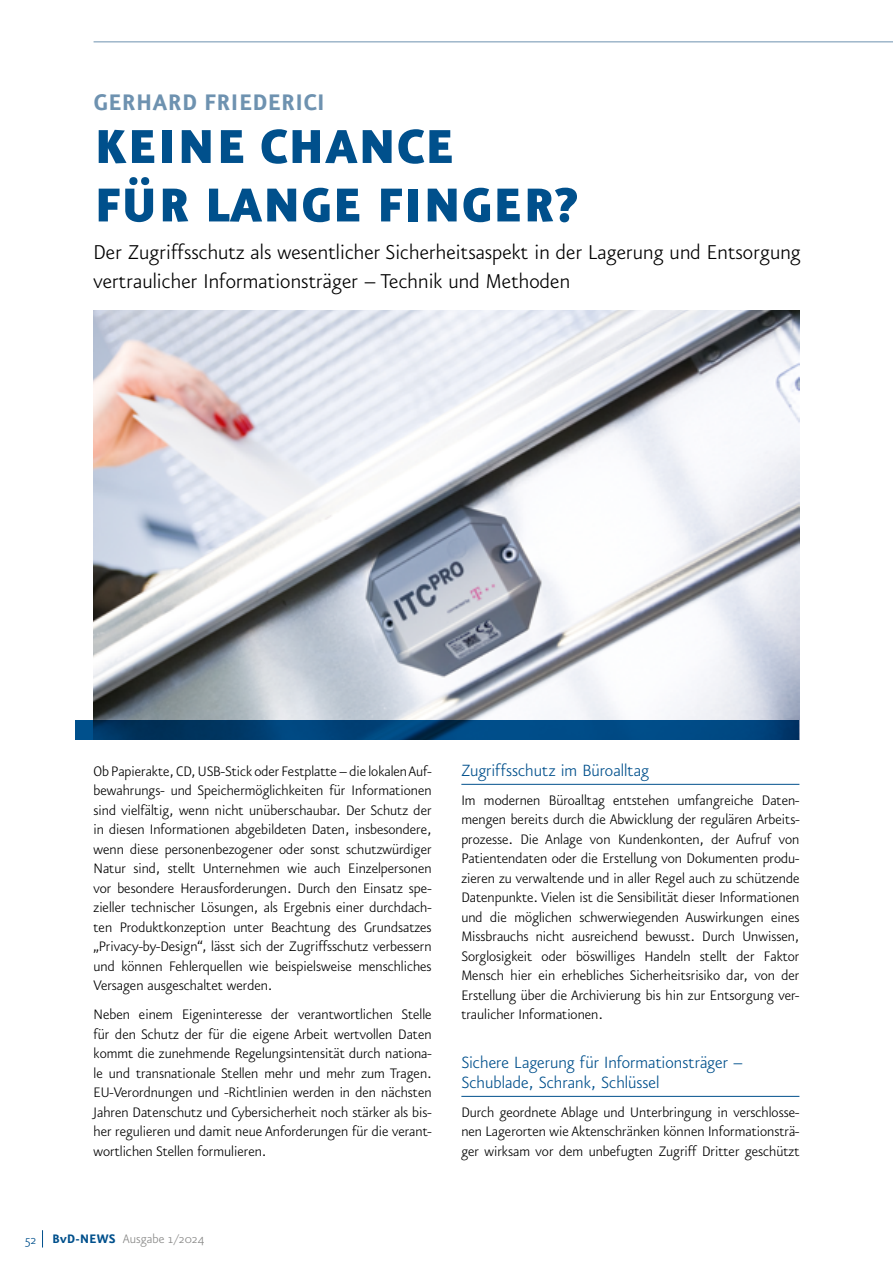
<style>
.page{position:relative;width:893px;height:1263px;background:#fff}
.page>*{position:absolute;margin:0;border:0;box-sizing:border-box;transform-origin:0 0}
.t1{font:900 57px/58.5px "Eureka Sans";color:#00508c}
.t2{font:700 27px "Eureka Sans";color:#6e92b0}
.t3{font:300 24px/29.2px "Eureka Sans";letter-spacing:.005em;color:#000}
.t4{font:300 19.5px/19.5px "Eureka Sans Pro";color:#00508c}
.t5{font:300 16.5px/19.5px "Eureka Sans Pro";color:#000;text-align:justify}
.t6{font:300 14.7px "Eureka Sans";letter-spacing:.005em;color:#878786}
.s1{font-size:15px;color:#00508c}
.s2{font-weight:700;color:#00508c}
</style>
<div class="page">
<svg style="left:42px;top:1230px;width:1px;height:17px"></svg>
<hr style="left:94px;top:42px;width:799px;height:1px;background:#6e92b0">
<hr style="left:461px;top:784px;width:338px;height:1px;background:#00508c">
<hr style="left:461px;top:1096px;width:338px;height:1px;background:#00508c">
<img style="left:93px;top:311px;width:706px;height:409px">
<svg style="left:75px;top:720px;width:724px;height:19px;background:#004277"></svg>
<h2 class="t2" style="left:94px;top:89px;width:233px">GERHARD FRIEDERICI</h2>
<h1 class="t1" style="left:94px;top:119px;width:485px">KEINE CHANCE<br>FÜR LANGE FINGER?</h1>
<h3 class="t3" style="left:94px;top:238px;width:709px">Der Zugriffsschutz als wesentlicher Sicherheitsaspekt in der Lagerung und Entsorgung vertraulicher Informationsträger – Technik und Methoden</h3>
<p class="t5" style="left:94px;top:761px;width:340px">Ob Papierakte, CD, USB-Stick oder Festplatte – die lokalen Auf&shy;bewahrungs- und Speichermöglichkeiten für Informationen sind vielfältig, wenn nicht unüberschaubar. Der Schutz der in diesen Informationen abgebildeten Daten, insbesondere, wenn diese personenbezogener oder sonst schutzwürdiger Natur sind, stellt Unternehmen wie auch Einzelpersonen vor besondere Herausforderungen. Durch den Einsatz spe&shy;zieller technischer Lösungen, als Ergebnis einer durchdach&shy;ten Produktkonzeption unter Beachtung des Grundsatzes „Privacy-by-Design“, lässt sich der Zugriffsschutz verbessern und können Fehlerquellen wie beispielsweise menschliches Versagen ausgeschaltet werden.</p>
<p class="t5" style="left:94px;top:1005px;width:340px">Neben einem Eigeninteresse der verantwortlichen Stelle für den Schutz der für die eigene Arbeit wertvollen Daten kommt die zunehmende Regelungsintensität durch nationa&shy;le und transnationale Stellen mehr und mehr zum Tragen.<br>EU-Verordnungen und -Richtlinien werden in den nächsten Jahren Datenschutz und Cybersicherheit noch stärker als bis&shy;her regulieren und damit neue Anforderungen für die verant&shy;wortlichen Stellen formulieren.</p>
<p class="t6" style="left:25px;top:1232px;width:181px"><span class="s1">52</span> <span class="s2">BvD-NEWS</span> Ausgabe 1/2024</p>
<p class="t4" style="left:461px;top:761px;width:189px">Zugriffsschutz im Büroalltag</p>
<p class="t5" style="left:461px;top:791px;width:340px">Im modernen Büroalltag entstehen umfangreiche Daten&shy;mengen bereits durch die Abwicklung der regulären Arbeits&shy;prozesse. Die Anlage von Kundenkonten, der Aufruf von Patientendaten oder die Erstellung von Dokumenten produ&shy;zieren zu verwaltende und in aller Regel auch zu schützende Datenpunkte. Vielen ist die Sensibilität dieser Informationen und die möglichen schwerwiegenden Auswirkungen eines Missbrauchs nicht ausreichend bewusst. Durch Unwissen, Sorglosigkeit oder böswilliges Handeln stellt der Faktor Mensch hier ein erhebliches Sicherheitsrisiko dar, von der Erstellung über die Archivierung bis hin zur Entsorgung ver&shy;traulicher Informationen.</p>
<p class="t4" style="left:461px;top:1053px;width:283px">Sichere Lagerung für Informationsträger –<br>Schublade, Schrank, Schlüssel</p>
<p class="t5" style="left:461px;top:1103px;width:340px">Durch geordnete Ablage und Unterbringung in verschlosse&shy;nen Lagerorten wie Aktenschränken können Informationsträ&shy;ger wirksam vor dem unbefugten Zugriff Dritter geschützt</p>
</div>
